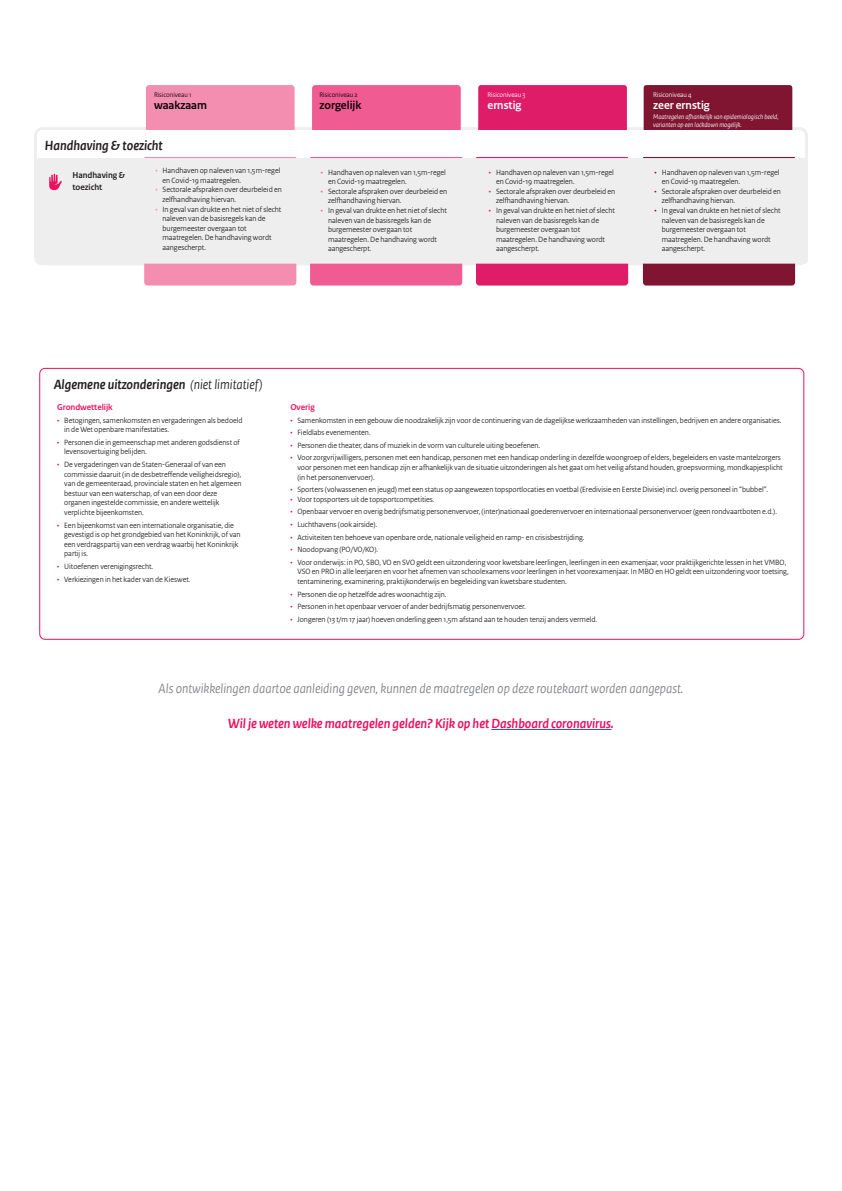
<style>
.page{position:relative;width:842px;height:1191px;background:#fff}
.page>*{position:absolute;margin:0;border:0;box-sizing:border-box;transform-origin:0 0}
.t1{font:italic 14px "Rijksoverheid Sans Heading TT";color:#808285}
.t2{font:italic 700 14px "Rijksoverheid Sans Heading TT";color:#ec115e}
.t3{font:italic 700 14px "Rijksoverheid Sans Heading TT";color:#231f20}
.t4{font:700 12px "Rijksoverheid Sans Heading";color:#fff}
.t5{font:700 12px "Rijksoverheid Sans Heading";color:#080505}
.t6{font:700 9px "Rijksoverheid Sans Heading";color:#ec115e}
.t7{font:700 9px "Rijksoverheid Sans Heading";color:#231f20}
.t8{font:8px/9.6px "Rijksoverheid Sans Heading";color:#231f20}
.t9{font:italic 7px "Rijksoverheid Sans Heading TT";color:#fff}
.t10{font:7px "Rijksoverheid Sans Heading";color:#080505}
.t11{font:7px "Rijksoverheid Sans Heading";color:#fff}
.s1{color:#f38eb1}
.s2{color:#f05b91}
.s3{color:#df1c68}
.s4{color:#7f1531}
.s5{font-weight:400}
.s6{color:#ec115e}
</style>
<div class="page">
<svg style="left:39px;top:368px;width:765px;height:272px"></svg>
<hr style="left:491px;top:729px;width:120px;height:1px;background:#1e51a3">
<svg style="left:34px;top:127px;width:774px;height:138px"></svg>
<div style="left:146px;top:85px;width:149px;height:53px;background:#f38eb1;border-radius:3px"></div>
<div style="left:312px;top:85px;width:149px;height:53px;background:#f05b91;border-radius:3px"></div>
<div style="left:478px;top:85px;width:149px;height:53px;background:#df1c68;border-radius:3px"></div>
<div style="left:644px;top:85px;width:148px;height:53px;background:#7f1531;border-radius:3px"></div>
<div style="left:146px;top:130px;width:651px;height:19px;background:#fff"></div>
<div style="left:144px;top:256px;width:152px;height:29px;background:#f38eb1;border-radius:3px"></div>
<div style="left:310px;top:256px;width:152px;height:29px;background:#f05b91;border-radius:3px"></div>
<div style="left:476px;top:256px;width:152px;height:29px;background:#df1c68;border-radius:3px"></div>
<div style="left:643px;top:256px;width:152px;height:29px;background:#7f1531;border-radius:3px"></div>
<hr style="left:144px;top:157px;width:152px;height:2px;background:#f38eb1">
<hr style="left:310px;top:157px;width:152px;height:2px;background:#f05b91">
<hr style="left:476px;top:157px;width:152px;height:2px;background:#df1c68">
<hr style="left:643px;top:157px;width:152px;height:2px;background:#7f1531">
<div style="left:35px;top:158px;width:773px;height:106px;background:#eeeeef;border-radius:3px"></div>
<svg style="left:49px;top:174px;width:13px;height:17px"></svg>
<p class="t10" style="left:154px;top:92px;width:39px">Risiconiveau 1</p>
<p class="t5" style="left:154px;top:100px;width:54px">waakzaam</p>
<p class="t3" style="left:45px;top:139px;width:119px">Handhaving &amp; toezicht</p>
<p class="t8" style="left:163px;top:166px;width:119px;text-indent:-7px"><span class="s1">•</span> Handhaven op naleven van 1,5m-regel en Covid-19 maatregelen.</p>
<p class="t8" style="left:163px;top:186px;width:121px;text-indent:-7px"><span class="s1">•</span> Sectorale afspraken over deurbeleid en zelfhandhaving hiervan.</p>
<p class="t8" style="left:163px;top:205px;width:120px;text-indent:-7px"><span class="s1">•</span> In geval van drukte en het niet of slecht naleven van de basisregels kan de burgemeester overgaan tot maatregelen. De handhaving wordt aangescherpt.</p>
<p class="t7" style="left:72px;top:172px;width:54px">Handhaving &amp;</p>
<p class="t7" style="left:72px;top:184px;width:31px">toezicht</p>
<p class="t10" style="left:319px;top:92px;width:40px">Risiconiveau 2</p>
<p class="t5" style="left:319px;top:100px;width:43px">zorgelijk</p>
<p class="t8" style="left:328px;top:168px;width:119px;text-indent:-7px"><span class="s2">•</span> Handhaven op naleven van 1,5m-regel en Covid-19 maatregelen.</p>
<p class="t8" style="left:328px;top:187px;width:121px;text-indent:-7px"><span class="s2">•</span> Sectorale afspraken over deurbeleid en zelfhandhaving hiervan.</p>
<p class="t8" style="left:328px;top:206px;width:120px;text-indent:-7px"><span class="s2">•</span> In geval van drukte en het niet of slecht naleven van de basisregels kan de burgemeester overgaan tot maatregelen. De handhaving wordt aangescherpt.</p>
<p class="t11" style="left:487px;top:92px;width:39px">Risiconiveau 3</p>
<p class="t4" style="left:487px;top:100px;width:36px">ernstig</p>
<p class="t8" style="left:496px;top:168px;width:119px;text-indent:-7px"><span class="s3">•</span> Handhaven op naleven van 1,5m-regel en Covid-19 maatregelen.</p>
<p class="t8" style="left:496px;top:187px;width:121px;text-indent:-7px"><span class="s3">•</span> Sectorale afspraken over deurbeleid en zelfhandhaving hiervan.</p>
<p class="t8" style="left:496px;top:206px;width:120px;text-indent:-7px"><span class="s3">•</span> In geval van drukte en het niet of slecht naleven van de basisregels kan de burgemeester overgaan tot maatregelen. De handhaving wordt aangescherpt.</p>
<p class="t11" style="left:653px;top:92px;width:40px">Risiconiveau 4</p>
<p class="t4" style="left:653px;top:100px;width:58px">zeer ernstig</p>
<p class="t9" style="left:653px;top:113px;width:127px">Maatregelen afhankelijk van epidemiologisch beeld,</p>
<p class="t9" style="left:653px;top:121px;width:90px">varianten op een lockdown mogelijk.</p>
<p class="t8" style="left:662px;top:168px;width:119px;text-indent:-7px"><span class="s4">•</span> Handhaven op naleven van 1,5m-regel en Covid-19 maatregelen.</p>
<p class="t8" style="left:662px;top:187px;width:121px;text-indent:-7px"><span class="s4">•</span> Sectorale afspraken over deurbeleid en zelfhandhaving hiervan.</p>
<p class="t8" style="left:662px;top:206px;width:120px;text-indent:-7px"><span class="s4">•</span> In geval van drukte en het niet of slecht naleven van de basisregels kan de burgemeester overgaan tot maatregelen. De handhaving wordt aangescherpt.</p>
<p class="t3" style="left:54px;top:378px;width:210px">Algemene uitzonderingen <span class="s5">(niet limitatief)</span></p>
<p class="t6" style="left:57px;top:404px;width:57px">Grondwettelijk</p>
<p class="t8" style="left:64px;top:416px;width:180px;text-indent:-7px"><span class="s6">•</span> Betogingen, samenkomsten en vergaderingen als bedoeld in de Wet openbare manifestaties.</p>
<p class="t8" style="left:64px;top:438px;width:177px;text-indent:-7px"><span class="s6">•</span> Personen die in gemeenschap met anderen godsdienst of levensovertuiging belijden.</p>
<p class="t8" style="left:64px;top:460px;width:179px;text-indent:-7px"><span class="s6">•</span> De vergaderingen van de Staten-Generaal of van een commissie daaruit (in de desbetreffende veiligheidsregio), van de gemeenteraad, provinciale staten en het algemeen bestuur van een waterschap, of van een door deze organen ingestelde commissie, en andere wettelijk verplichte bijeenkomsten.</p>
<p class="t8" style="left:64px;top:521px;width:178px;text-indent:-7px"><span class="s6">•</span> Een bijeenkomst van een internationale organisatie, die gevestigd is op het grondgebied van het Koninkrijk, of van een verdragspartij van een verdrag waarbij het Koninkrijk partij is.</p>
<p class="t8" style="left:57px;top:562px;width:98px"><span class="s6">•</span> Uitoefenen verenigingsrecht.</p>
<p class="t8" style="left:57px;top:575px;width:135px"><span class="s6">•</span> Verkiezingen in het kader van de Kieswet.</p>
<p class="t6" style="left:290px;top:404px;width:26px">Overig</p>
<p class="t8" style="left:290px;top:416px;width:493px"><span class="s6">•</span> Samenkomsten in een gebouw die noodzakelijk zijn voor de continuering van de dagelijkse werkzaamheden van instellingen, bedrijven en andere organisaties.</p>
<p class="t8" style="left:290px;top:428px;width:82px"><span class="s6">•</span> Fieldlabs evenementen.</p>
<p class="t8" style="left:290px;top:441px;width:251px"><span class="s6">•</span> Personen die theater, dans of muziek in de vorm van culturele uiting beoefenen.</p>
<p class="t8" style="left:297px;top:453px;width:487px;text-indent:-7px"><span class="s6">•</span> Voor zorgvrijwilligers, personen met een handicap, personen met een handicap onderling in dezelfde woongroep of elders, begeleiders en vaste mantelzorgers voor personen met een handicap zijn er afhankelijk van de situatie uitzonderingen als het gaat om het veilig afstand houden, groepsvorming, mondkapjesplicht (in het personenvervoer).</p>
<p class="t8" style="left:290px;top:485px;width:479px"><span class="s6">•</span> Sporters (volwassenen en jeugd) met een status op aangewezen topsportlocaties en voetbal (Eredivisie en Eerste Divisie) incl. overig personeel in “bubbel”.</p>
<p class="t8" style="left:290px;top:495px;width:146px"><span class="s6">•</span> Voor topsporters uit de topsportcompetities.</p>
<p class="t8" style="left:290px;top:507px;width:488px"><span class="s6">•</span> Openbaar vervoer en overig bedrijfsmatig personenvervoer, (inter)nationaal goederenvervoer en internationaal personenvervoer (geen rondvaartboten e.d.).</p>
<p class="t8" style="left:290px;top:520px;width:89px"><span class="s6">•</span> Luchthavens (ook airside).</p>
<p class="t8" style="left:290px;top:533px;width:296px"><span class="s6">•</span> Activiteiten ten behoeve van openbare orde, nationale veiligheid en ramp- en crisisbestrijding.</p>
<p class="t8" style="left:290px;top:545px;width:89px"><span class="s6">•</span> Noodopvang (PO/VO/KO).</p>
<p class="t8" style="left:297px;top:558px;width:493px;text-indent:-7px"><span class="s6">•</span> Voor onderwijs: in PO, SBO, VO en SVO geldt een uitzondering voor kwetsbare leerlingen, leerlingen in een examenjaar, voor praktijkgerichte lessen in het VMBO,<br>VSO en PRO in alle leerjaren en voor het afnemen van schoolexamens voor leerlingen in het voorexamenjaar. In MBO en HO geldt een uitzondering voor toetsing, tentaminering, examinering, praktijkonderwijs en begeleiding van kwetsbare studenten.</p>
<p class="t8" style="left:290px;top:590px;width:158px"><span class="s6">•</span> Personen die op hetzelfde adres woonachtig zijn.</p>
<p class="t8" style="left:290px;top:602px;width:237px"><span class="s6">•</span> Personen in het openbaar vervoer of ander bedrijfsmatig personenvervoer.</p>
<p class="t8" style="left:290px;top:615px;width:308px"><span class="s6">•</span> Jongeren (13 t/m 17 jaar) hoeven onderling geen 1,5m afstand aan te houden tenzij anders vermeld.</p>
<p class="t1" style="left:159px;top:682px;width:526px">Als ontwikkelingen daartoe aanleiding geven, kunnen de maatregelen op deze routekaart worden aangepast.</p>
<p class="t2" style="left:228px;top:717px;width:387px">Wil je weten welke maatregelen gelden? Kijk op het Dashboard coronavirus.</p>
</div>
